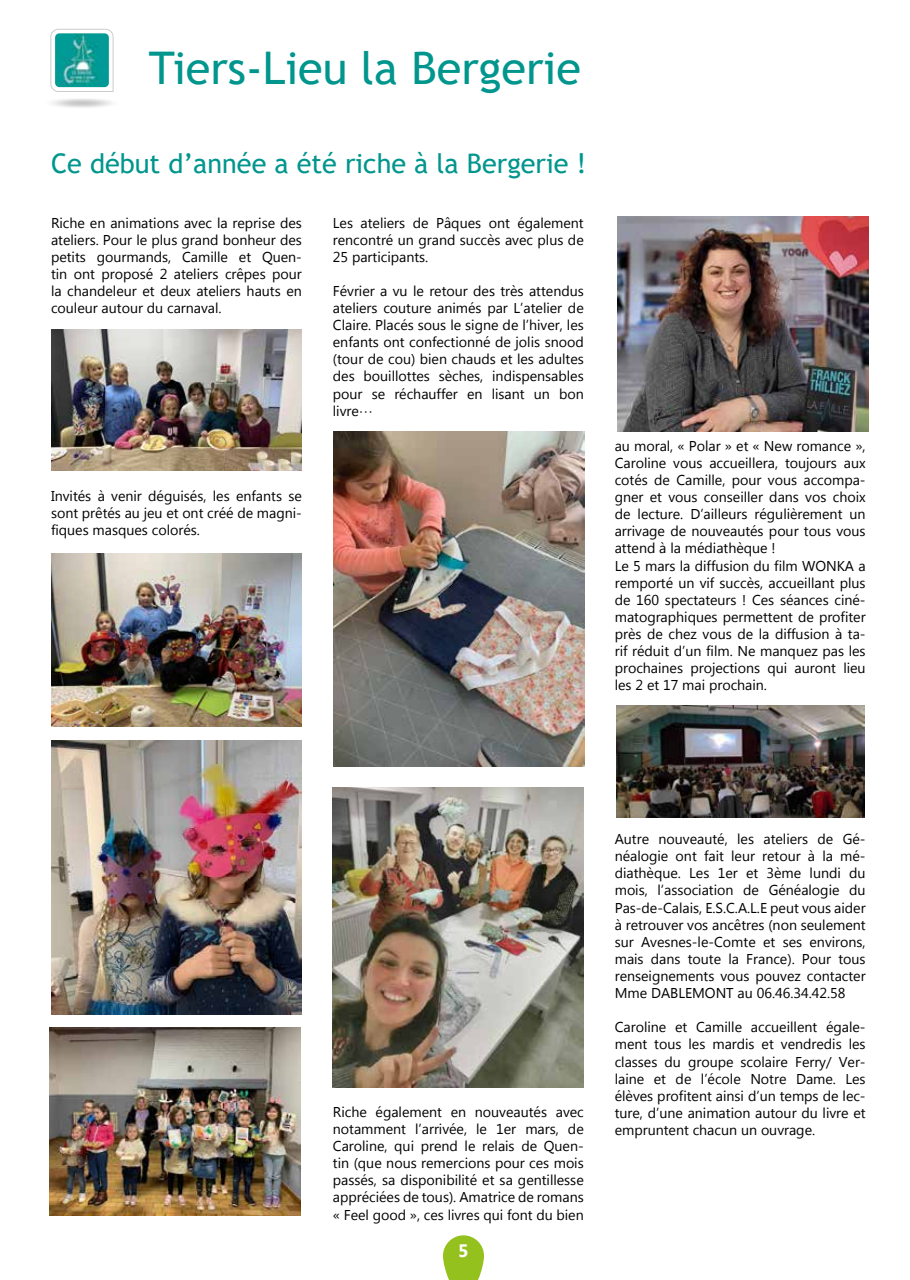
<style>
.page{position:relative;width:910px;height:1280px;background:#fff}
.page>*{position:absolute;margin:0;border:0;box-sizing:border-box;transform-origin:0 0}
.t1{font:45px "Trebuchet MS";color:#00968d}
.t2{font:27px "Trebuchet MS";color:#00968d}
.t3{font:700 18px "Microsoft New Tai Lue";color:#fff}
.t4{font:14.25px/17.1px "Microsoft New Tai Lue";color:#000;text-align:justify}
</style>
<div class="page">
<svg style="left:51px;top:29px;width:62px;height:63px"></svg>
<img style="left:55px;top:33px;width:54px;height:54px">
<img style="left:617px;top:705px;width:248px;height:112px">
<img style="left:51px;top:554px;width:251px;height:172px">
<img style="left:51px;top:741px;width:251px;height:273px">
<img style="left:617px;top:217px;width:251px;height:215px">
<img style="left:51px;top:330px;width:251px;height:141px">
<img style="left:49px;top:1027px;width:251px;height:188px">
<img style="left:334px;top:432px;width:251px;height:334px">
<img style="left:333px;top:788px;width:251px;height:299px">
<svg style="left:443px;top:1235px;width:41px;height:45px;background:#a6cb43"></svg>
<h1 class="t1" style="left:149px;top:40px;width:434px">Tiers-Lieu la Bergerie</h1>
<h2 class="t2" style="left:51px;top:146px;width:537px">Ce début d’année a été riche à la Bergerie !</h2>
<p class="t4" style="left:51px;top:215px;width:252px">Riche en animations avec la reprise des ateliers. Pour le plus grand bonheur des petits gourmands, Camille et Quen&shy;tin ont proposé 2 ateliers crêpes pour la chandeleur et deux ateliers hauts en couleur autour du carnaval.</p>
<p class="t4" style="left:51px;top:489px;width:252px">Invités à venir déguisés, les enfants se sont prêtés au jeu et ont créé de magni&shy;fiques masques colorés.</p>
<p class="t4" style="left:333px;top:215px;width:252px">Les ateliers de Pâques ont également rencontré un grand succès avec plus de 25 participants.</p>
<p class="t4" style="left:333px;top:284px;width:252px">Février a vu le retour des très attendus ateliers couture animés par L’atelier de Claire. Placés sous le signe de l’hiver, les enfants ont confectionné de jolis snood (tour de cou) bien chauds et les adultes des bouillottes sèches, indispensables pour se réchauffer en lisant un bon livre…</p>
<p class="t4" style="left:615px;top:438px;width:252px;text-align:left">au moral, « Polar » et « New romance », Caroline vous accueillera, toujours aux cotés de Camille, pour vous accompa&shy;gner et vous conseiller dans vos choix de lecture. D’ailleurs régulièrement un arrivage de nouveautés pour tous vous attend à la médiathèque !<br>Le 5 mars la diffusion du film WONKA a remporté un vif succès, accueillant plus de 160 spectateurs ! Ces séances ciné&shy;matographiques permettent de profiter près de chez vous de la diffusion à ta&shy;rif réduit d’un film. Ne manquez pas les prochaines projections qui auront lieu les 2 et 17 mai prochain.</p>
<p class="t4" style="left:333px;top:1104px;width:252px">Riche également en nouveautés avec notamment l’arrivée, le 1er mars, de Caroline, qui prend le relais de Quen&shy;tin (que nous remercions pour ces mois passés, sa disponibilité et sa gentillesse appréciées de tous). Amatrice de romans « Feel good », ces livres qui font du bien</p>
<p class="t3" style="left:458px;top:1240px;width:12px">5</p>
<p class="t4" style="left:615px;top:832px;width:252px">Autre nouveauté, les ateliers de Gé&shy;néalogie ont fait leur retour à la mé&shy;diathèque. Les 1er et 3ème lundi du mois, l’association de Généalogie du Pas-de-Calais, E.S.C.A.L.E peut vous aider à retrouver vos ancêtres (non seulement sur Avesnes-le-Comte et ses environs, mais dans toute la France). Pour tous renseignements vous pouvez contacter Mme DABLEMONT au 06.46.34.42.58</p>
<p class="t4" style="left:615px;top:1020px;width:252px">Caroline et Camille accueillent égale&shy;ment tous les mardis et vendredis les classes du groupe scolaire Ferry/ Ver&shy;laine et de l’école Notre Dame. Les élèves profitent ainsi d’un temps de lec&shy;ture, d’une animation autour du livre et empruntent chacun un ouvrage.</p>
</div>
